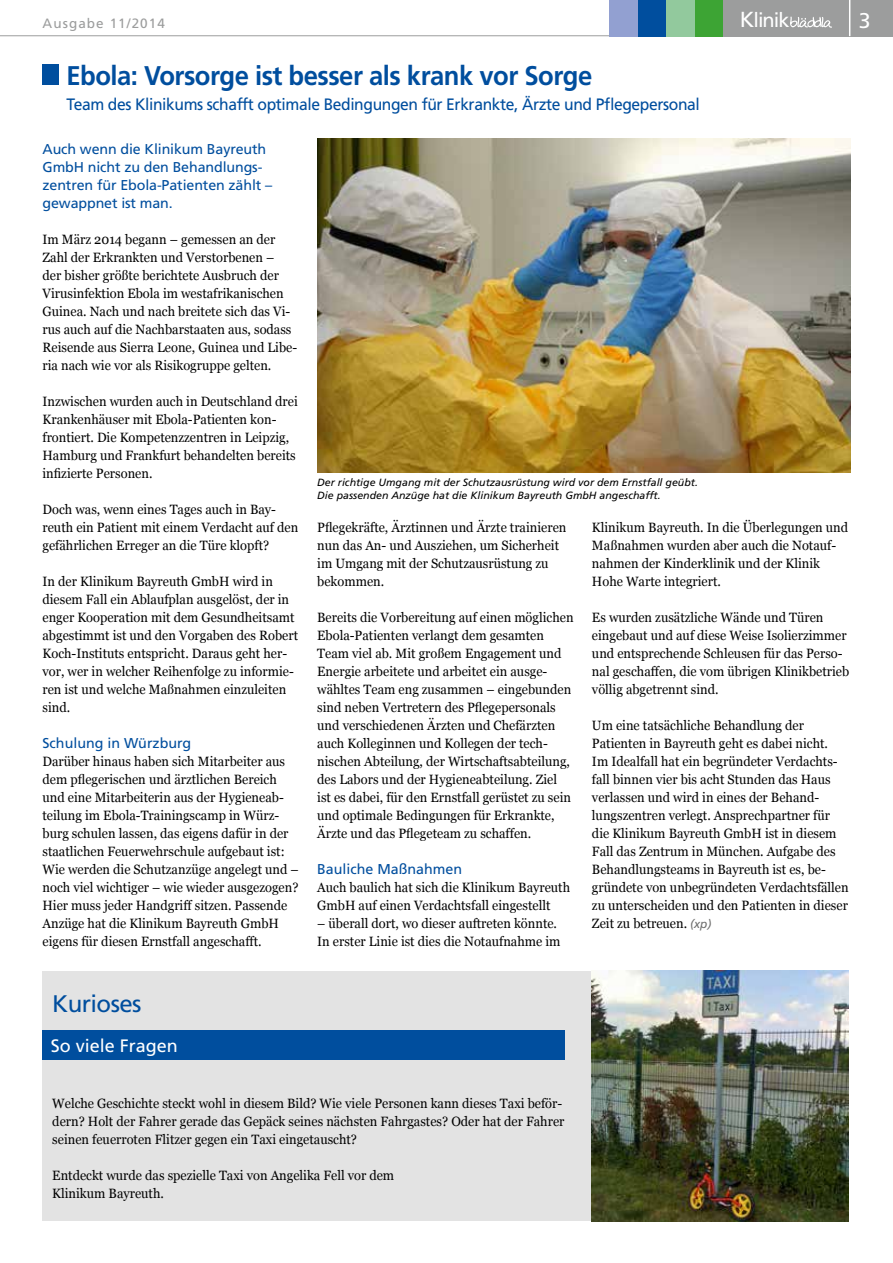
<style>
.page{position:relative;width:893px;height:1263px;background:#fff}
.page>*{position:absolute;margin:0;border:0;box-sizing:border-box;transform-origin:0 0}
.t1{font:700 27px "Frutiger";letter-spacing:-.02em;color:#004e9e;scale:.95 1}
.t2{font:24px "Frutiger";letter-spacing:-.025em;color:#004e9e}
.t3{font:21.3px "Frutiger";color:#fff}
.t4{font:20.1px "Frutiger";letter-spacing:-.05em;color:#fff}
.t5{font:18px "Frutiger";color:#fff}
.t6{font:16.5px "Frutiger";letter-spacing:-.025em;color:#004e9e;scale:.95 1}
.t7{font:14.25px/18px "Frutiger";letter-spacing:-.01em;color:#004e9e}
.t8{font:13.5px/18px "Georgia";color:#000;scale:.95 1}
.t9{font:13.5px "Frutiger";letter-spacing:.08em;color:#9c9d9d}
.t10{font:italic 10.5px/12.6px "Frutiger";color:#000}
.s1{font-size:21.75px}
.s2{font-family:"Frutiger";font-style:italic;font-size:12px;color:#6f6f6e}
</style>
<div class="page">
<div style="left:723px;top:0;width:170px;height:36px;background:#9c9d9d"></div>
<div style="left:694px;top:0;width:29px;height:36px;background:#3da434"></div>
<div style="left:638px;top:0;width:28px;height:36px;background:#004e9e"></div>
<div style="left:666px;top:0;width:28px;height:36px;background:#92c99d"></div>
<div style="left:609px;top:0;width:29px;height:36px;background:#92a0d1"></div>
<hr style="left:0;top:35px;width:609px;height:1px;background:#9c9d9d">
<svg style="left:790px;top:17px;width:42px;height:11px"></svg>
<hr style="left:849px;top:0;width:1px;height:36px;background:#fff">
<div style="left:42px;top:971px;width:550px;height:249px;background:#e3e3e3"></div>
<img style="left:317px;top:138px;width:533px;height:334px">
<div style="left:43px;top:64px;width:16px;height:21px;background:#004e9e"></div>
<div style="left:42px;top:1030px;width:523px;height:30px;background:#004e9e"></div>
<img style="left:591px;top:971px;width:258px;height:251px">
<p class="t9" style="left:43px;top:15px;width:124px">Ausgabe 11/2014</p>
<h3 class="t4" style="left:740px;top:9px;width:51px"><span class="s1">K</span>linik</h3>
<h3 class="t3" style="left:859px;top:8px;width:13px">3</h3>
<h1 class="t1" style="left:67px;top:60px;width:555px">Ebola: Vorsorge ist besser als krank vor Sorge</h1>
<p class="t6" style="left:67px;top:95px;width:668px">Team des Klinikums schafft optimale Bedingungen für Erkrankte, Ärzte und Pflegepersonal</p>
<p class="t7" style="left:43px;top:140px;width:231px">Auch wenn die Klinikum Bayreuth<br>GmbH nicht zu den Behandlungs&shy;zentren für Ebola-Patienten zählt – gewappnet ist man.</p>
<p class="t8" style="left:43px;top:230px;width:270px">Im März 2014 begann – gemessen an der Zahl der Erkrankten und Verstorbenen –<br>der bisher größte berichtete Ausbruch der Virusinfektion Ebola im westafrikanischen Guinea. Nach und nach breitete sich das Vi&shy;rus auch auf die Nachbarstaaten aus, sodass Reisende aus Sierra Leone, Guinea und Libe&shy;ria nach wie vor als Risikogruppe gelten.</p>
<p class="t8" style="left:43px;top:392px;width:270px">Inzwischen wurden auch in Deutschland drei Krankenhäuser mit Ebola-Patienten kon&shy;frontiert. Die Kompetenzzentren in Leipzig, Hamburg und Frankfurt behandelten bereits infizierte Personen.</p>
<p class="t8" style="left:43px;top:500px;width:271px">Doch was, wenn eines Tages auch in Bay&shy;reuth ein Patient mit einem Verdacht auf den gefährlichen Erreger an die Türe klopft?</p>
<p class="t8" style="left:43px;top:572px;width:271px">In der Klinikum Bayreuth GmbH wird in diesem Fall ein Ablaufplan ausgelöst, der in enger Kooperation mit dem Gesundheitsamt abgestimmt ist und den Vorgaben des Robert Koch-Instituts entspricht. Daraus geht her&shy;vor, wer in welcher Reihenfolge zu informie&shy;ren ist und welche Maßnahmen einzuleiten sind.</p>
<p class="t7" style="left:43px;top:734px;width:150px">Schulung in Würzburg</p>
<p class="t8" style="left:43px;top:752px;width:271px">Darüber hinaus haben sich Mitarbeiter aus dem pflegerischen und ärztlichen Bereich und eine Mitarbeiterin aus der Hygieneab&shy;teilung im Ebola-Trainingscamp in Würz&shy;burg schulen lassen, das eigens dafür in der staatlichen Feuerwehrschule aufgebaut ist:<br>Wie werden die Schutzanzüge angelegt und – noch viel wichtiger – wie wieder ausgezogen?<br>Hier muss jeder Handgriff sitzen. Passende Anzüge hat die Klinikum Bayreuth GmbH eigens für diesen Ernstfall angeschafft.</p>
<h2 class="t2" style="left:52px;top:989px;width:91px">Kurioses</h2>
<h3 class="t5" style="left:51px;top:1035px;width:129px">So viele Fragen</h3>
<p class="t10" style="left:317px;top:476px;width:382px">Der richtige Umgang mit der Schutzausrüstung wird vor dem Ernstfall geübt.<br>Die passenden Anzüge hat die Klinikum Bayreuth GmbH angeschafft.</p>
<p class="t8" style="left:317px;top:518px;width:264px">Pflegekräfte, Ärztinnen und Ärzte trainieren nun das An- und Ausziehen, um Sicherheit im Umgang mit der Schutzausrüstung zu bekommen.</p>
<p class="t8" style="left:317px;top:608px;width:271px">Bereits die Vorbereitung auf einen möglichen Ebola-Patienten verlangt dem gesamten Team viel ab. Mit großem Engagement und Energie arbeitete und arbeitet ein ausge&shy;wähltes Team eng zusammen – eingebunden sind neben Vertretern des Pflegepersonals und verschiedenen Ärzten und Chefärzten auch Kolleginnen und Kollegen der tech&shy;nischen Abteilung, der Wirtschaftsabteilung, des Labors und der Hygieneabteilung. Ziel ist es dabei, für den Ernstfall gerüstet zu sein und optimale Bedingungen für Erkrankte, Ärzte und das Pflegeteam zu schaffen.</p>
<p class="t7" style="left:317px;top:860px;width:146px">Bauliche Maßnahmen</p>
<p class="t8" style="left:317px;top:878px;width:268px">Auch baulich hat sich die Klinikum Bayreuth<br>GmbH auf einen Verdachtsfall eingestellt</p>
<p class="t8" style="left:317px;top:914px;width:258px">– überall dort, wo dieser auftreten könnte.<br>In erster Linie ist dies die Notaufnahme im</p>
<p class="t8" style="left:592px;top:518px;width:271px">Klinikum Bayreuth. In die Überlegungen und Maßnahmen wurden aber auch die Notauf&shy;nahmen der Kinderklinik und der Klinik Hohe Warte integriert.</p>
<p class="t8" style="left:592px;top:608px;width:272px">Es wurden zusätzliche Wände und Türen eingebaut und auf diese Weise Isolierzimmer und entsprechende Schleusen für das Perso&shy;nal geschaffen, die vom übrigen Klinikbetrieb völlig abgetrennt sind.</p>
<p class="t8" style="left:592px;top:716px;width:272px">Um eine tatsächliche Behandlung der Patienten in Bayreuth geht es dabei nicht.<br>Im Idealfall hat ein begründeter Verdachts&shy;fall binnen vier bis acht Stunden das Haus verlassen und wird in eines der Behand&shy;lungszentren verlegt. Ansprechpartner für die Klinikum Bayreuth GmbH ist in diesem Fall das Zentrum in München. Aufgabe des Behandlungsteams in Bayreuth ist es, be&shy;gründete von unbegründeten Verdachtsfällen zu unterscheiden und den Patienten in dieser Zeit zu betreuen. <span class="s2">(xp)</span></p>
<p class="t8" style="left:52px;top:1094px;width:541px">Welche Geschichte steckt wohl in diesem Bild? Wie viele Personen kann dieses Taxi beför&shy;dern? Holt der Fahrer gerade das Gepäck seines nächsten Fahrgastes? Oder hat der Fahrer seinen feuerroten Flitzer gegen ein Taxi eingetauscht?</p>
<p class="t8" style="left:52px;top:1166px;width:361px">Entdeckt wurde das spezielle Taxi von Angelika Fell vor dem<br>Klinikum Bayreuth.</p>
</div>
